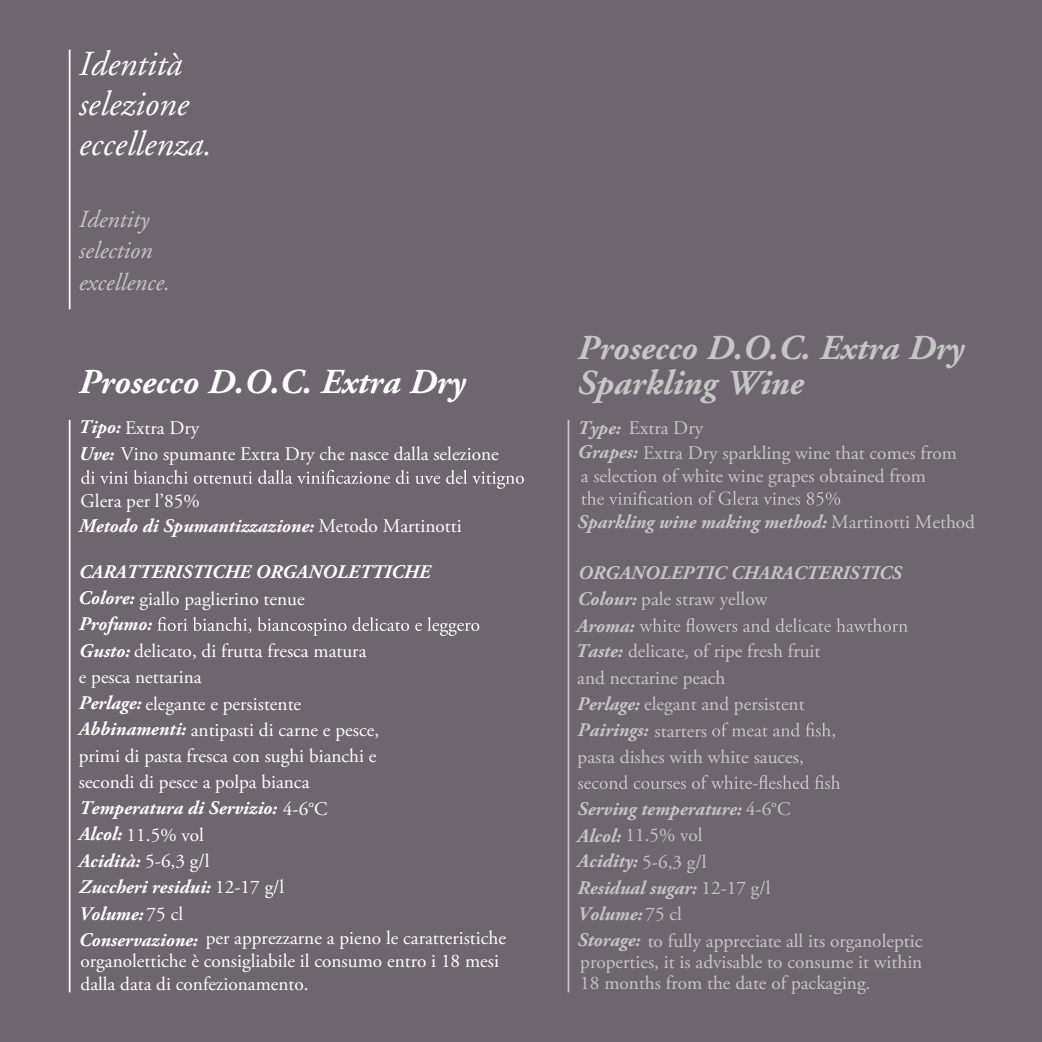
<style>
.page{position:relative;width:1042px;height:1042px;background:#6e666e}
.page>*{position:absolute;margin:0;border:0;box-sizing:border-box;transform-origin:0 0}
.t1{font:italic 700 35px/35px "Adobe Garamond";color:#c6c6c6}
.t2{font:italic 35px/40.2px "Adobe Garamond";color:#fff}
.t3{font:italic 700 35px "Adobe Garamond";color:#fff}
.t4{font:italic 24.5px/31.5px "Adobe Garamond";color:#c6c6c6}
.t5{font:19.25px/26.4px "Adobe Garamond Pro";color:#c6c6c6}
.t6{font:19.25px/26.2px "Adobe Garamond Pro";color:#fff}
.t7{font:italic 700 19.25px/26.2px "Adobe Garamond Pro";color:#fff}
.t8{font:italic 700 19.25px "Adobe Garamond Pro";color:#c6c6c6}
.s1{font-weight:700;font-style:italic}
.s2{font-weight:400;font-style:normal}
</style>
<div class="page">
<hr style="left:69px;top:420px;width:2px;height:572px;background:#fff">
<hr style="left:567px;top:420px;width:2px;height:572px;background:#c6c6c6">
<hr style="left:69px;top:50px;width:2px;height:259px;background:#fff">
<svg style="left:81px;top:470px;width:443px;height:19px"></svg>
<svg style="left:157px;top:617px;width:322px;height:19px"></svg>
<svg style="left:581px;top:491px;width:259px;height:15px"></svg>
<svg style="left:639px;top:618px;width:269px;height:14px"></svg>
<svg style="left:712px;top:722px;width:123px;height:16px"></svg>
<svg style="left:578px;top:775px;width:262px;height:14px"></svg>
<h1 class="t2" style="left:79px;top:45px;width:135px">Identità selezione eccellenza.</h1>
<p class="t4" style="left:79px;top:204px;width:93px">Identity selection excellence.</p>
<h1 class="t3" style="left:79px;top:363px;width:388px">Prosecco D.O.C. Extra Dry</h1>
<p class="t6" style="left:79px;top:415px;width:122px"><span class="s1">Tipo:</span> Extra Dry</p>
<p class="t6" style="left:79px;top:442px;width:422px"><span class="s1">Uve:</span> Vino spumante Extra Dry che nasce dalla selezione</p>
<p class="t6" style="left:81px;top:488px;width:121px">Glera per l’85%</p>
<h1 class="t1" style="left:577px;top:331px;width:388px">Prosecco D.O.C. Extra Dry<br>Sparkling Wine</h1>
<p class="t5" style="left:577px;top:416px;width:381px;line-height:24.7px"><span class="s1">Type:</span> Extra Dry<br><span class="s1">Grapes:</span> Extra Dry sparkling wine that comes from</p>
<p class="t5" style="left:581px;top:463px;width:347px">a selection of white wine grapes obtained from</p>
<p class="t8" style="left:577px;top:511px;width:399px">Sparkling wine making method: <span class="s2">Martinotti Method</span></p>
<p class="t5" style="left:575px;top:560px;width:327px"><span class="s1">ORGANOLEPTIC CHARACTERISTICS<br>Colour:</span> pale straw yellow<br><span class="s1">Aroma:<br>Taste:</span> delicate, of ripe fresh fruit<br>and nectarine peach</p>
<p class="t7" style="left:79px;top:513px;width:384px">Metodo di Spumantizzazione: <span class="s2">Metodo Martinotti</span></p>
<p class="t7" style="left:78px;top:559px;width:354px">CARATTERISTICHE ORGANOLETTICHE<br>Colore: <span class="s2">giallo paglierino tenue<br></span>Profumo:<br>Gusto: <span class="s2">delicato, di frutta fresca matura</span></p>
<p class="t6" style="left:79px;top:665px;width:302px">e pesca nettarina<br><span class="s1">Perlage:</span> elegante e persistente<br><span class="s1">Abbinamenti:</span> antipasti di carne e pesce, primi di pasta fresca con sughi bianchi e secondi di pesce a polpa bianca<br><span class="s1">Temperatura di Servizio:</span> 4-6°C<br><span class="s1">Alcol:</span> 11.5% vol<br><span class="s1">Acidità:</span> 5-6,3 g/l<br><span class="s1">Zuccheri residui:</span> 12-17 g/l<br><span class="s1">Volume:</span> 75 cl</p>
<p class="t6" style="left:79px;top:926px;width:429px"><span class="s1">Conservazione:</span> per apprezzarne a pieno le caratteristiche</p>
<p class="t5" style="left:577px;top:691px;width:229px"><span class="s1">Perlage:</span> elegant and persistent</p>
<p class="t5" style="left:577px;top:744px;width:228px">pasta dishes with white sauces,</p>
<p class="t8" style="left:578px;top:719px;width:131px">Pairings: <span class="s2">starters</span></p>
<p class="t5" style="left:577px;top:796px;width:346px"><span class="s1">Serving temperature:</span> 4-6°C<br><span class="s1">Alcol:</span> 11.5% vol<br><span class="s1">Acidity:</span> 5-6,3 g/l<br><span class="s1">Residual sugar:</span> 12-17 g/l<br><span class="s1">Volume:</span>75 cl<br><span class="s1">Storage:</span> to fully appreciate all its organoleptic</p>
<p class="t6" style="left:81px;top:950px;width:420px;line-height:22.8px">organolettiche è consigliabile il consumo entro i 18 mesi dalla data di confezionamento.</p>
<p class="t5" style="left:580px;top:952px;width:343px;line-height:21px">properties, it is advisable to consume it within<br>18 months from the date of packaging.</p>
</div>
